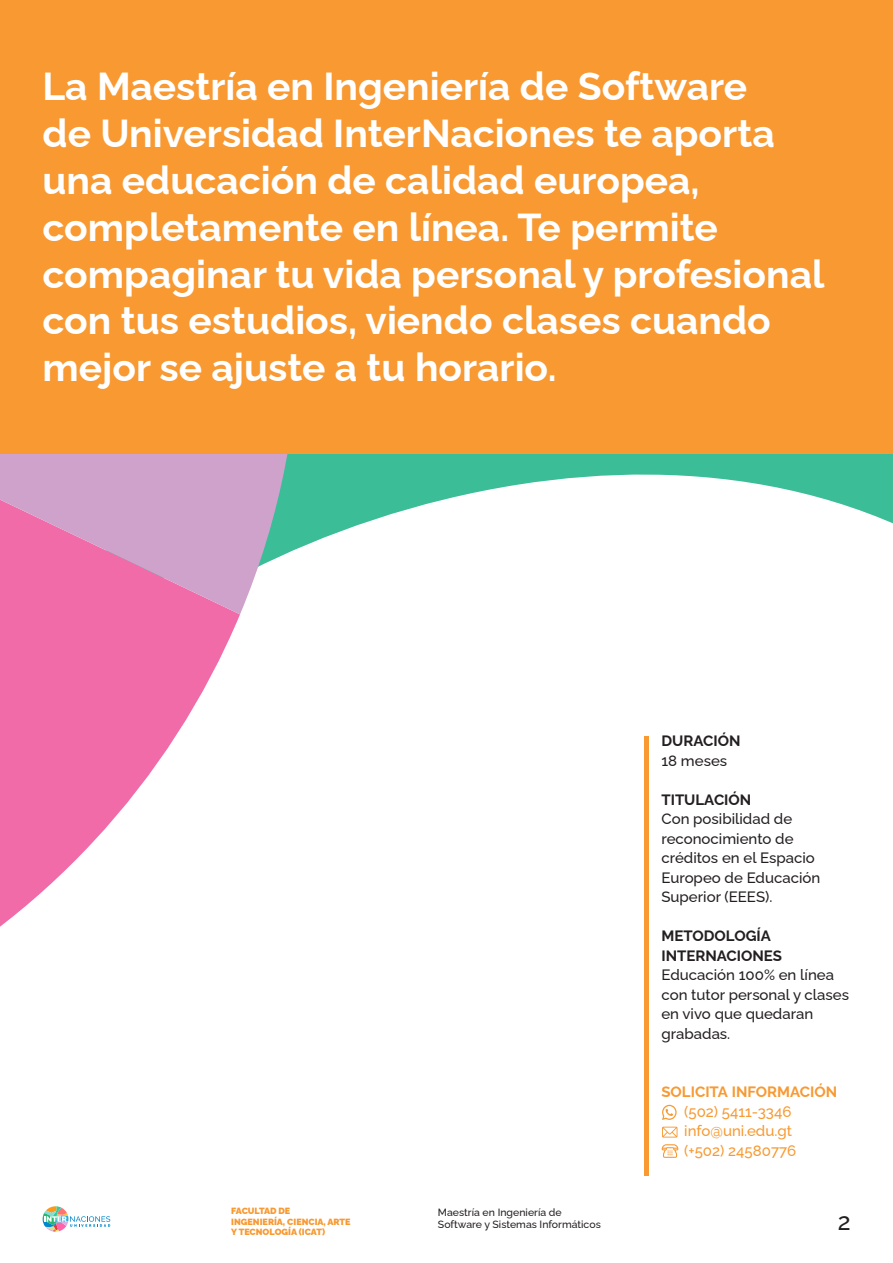
<style>
.page{position:relative;width:893px;height:1263px;background:#fff}
.page>*{position:absolute;margin:0;border:0;box-sizing:border-box;transform-origin:0 0}
.INTRO_PROGRAMA{font:700 39px/46.8px "Raleway";color:#fff}
.t1{font:500 24px "Raleway";color:#231f20}
.t2{font:500 15px/19.5px "Raleway";color:#231f20}
.t3{font:500 15px "Raleway";color:#f89931}
.t4{font:700 15px/19.5px "Raleway";color:#231f20}
.t5{font:700 15px "Raleway";color:#f89931}
.t6{font:500 10.5px/12.6px "Raleway";color:#231f20}
.t7{font:900 9px/10.5px "Raleway";color:#f89931}
</style>
<div class="page">
<svg style="left:43px;top:1206px;width:67px;height:26px"></svg>
<svg style="left:302px;top:454px;width:591px;height:93px"></svg>
<svg style="left:0;top:614px;width:240px;height:313px;fill:#f16ba9"></svg>
<svg style="left:0;top:454px;width:302px;height:160px;background:#d299c1"></svg>
<div style="left:0;top:0;width:893px;height:454px;background:#f89931"></div>
<div style="left:644px;top:736px;width:5px;height:439px;background:#f89931"></div>
<svg style="left:662px;top:1105px;width:15px;height:15px"></svg>
<svg style="left:662px;top:1144px;width:16px;height:14px"></svg>
<svg style="left:662px;top:1127px;width:15px;height:10px"></svg>
<p class="INTRO_PROGRAMA" style="left:43px;top:60px;width:783px">La Maestría en Ingeniería de Software<br>de Universidad InterNaciones te aporta una educación de calidad europea, completamente en línea. Te permite compaginar tu vida personal y profesional con tus estudios, viendo clases cuando</p>
<p class="INTRO_PROGRAMA" style="left:43px;top:340px;width:516px">mejor se ajuste a tu horario.</p>
<p class="t4" style="left:661px;top:730px;width:81px">DURACIÓN</p>
<p class="t2" style="left:661px;top:749px;width:67px">18 meses</p>
<p class="t4" style="left:661px;top:788px;width:91px">TITULACIÓN</p>
<p class="t2" style="left:661px;top:808px;width:160px">Con posibilidad de reconocimiento de créditos en el Espacio<br>Europeo de Educación<br>Superior (EEES).</p>
<p class="t4" style="left:661px;top:925px;width:122px">METODOLOGÍA<br>INTERNACIONES</p>
<p class="t2" style="left:661px;top:964px;width:189px">Educación 100% en línea con tutor personal y clases en vivo que quedaran grabadas.</p>
<p class="t5" style="left:661px;top:1080px;width:177px">SOLICITA INFORMACIÓN</p>
<p class="t3" style="left:684px;top:1100px;width:109px">(502) 5411-3346</p>
<p class="t3" style="left:684px;top:1119px;width:109px">info@uni.edu.gt</p>
<p class="t3" style="left:684px;top:1139px;width:113px">(+502) 24580776</p>
<p class="t7" style="left:231px;top:1205px;width:121px">FACULTAD DE<br>INGENIERÍA, CIENCIA, ARTE<br>Y TECNOLOGÍA (ICAT)</p>
<p class="t6" style="left:438px;top:1204px;width:164px">Maestría en Ingeniería de<br>Software y Sistemas Informáticos</p>
<p class="t1" style="left:838px;top:1202px;width:14px">2</p>
</div>
